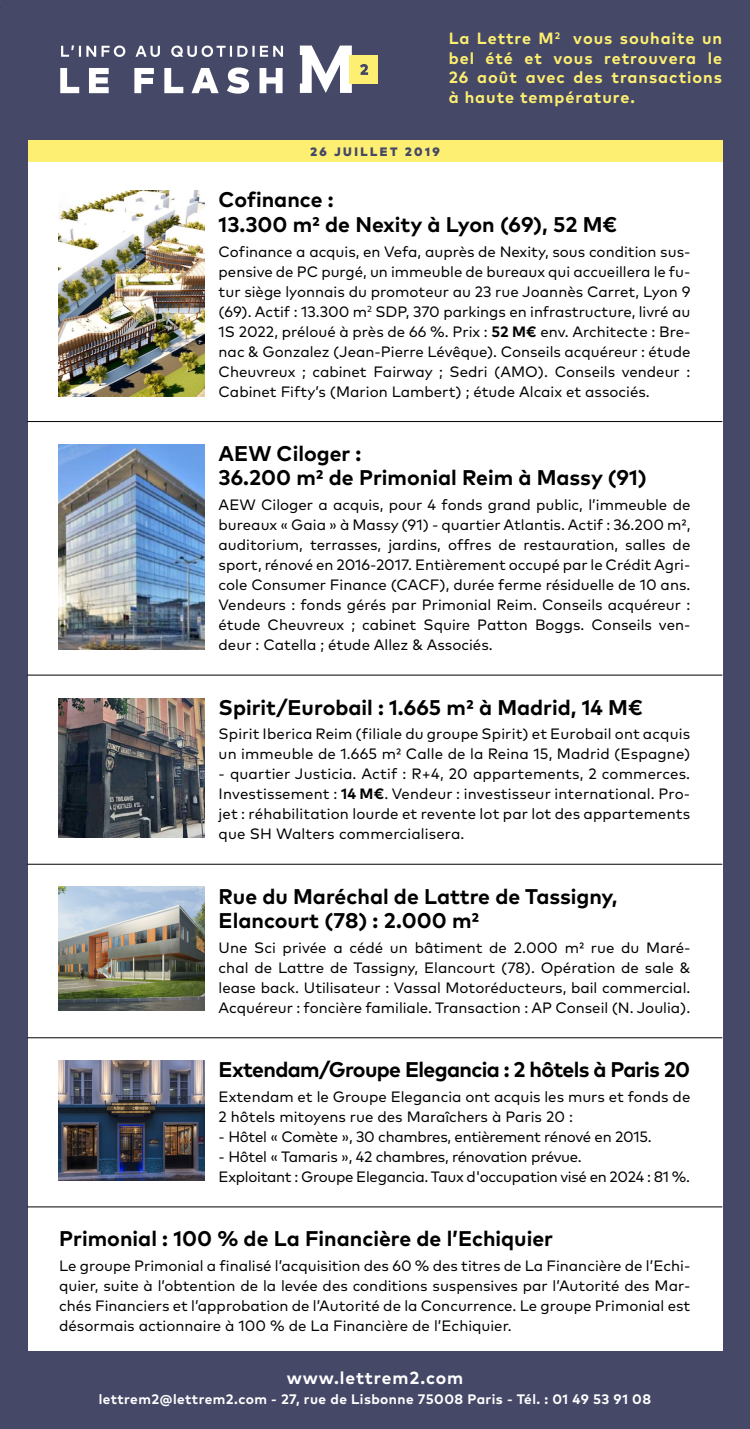
<style>
.page{position:relative;width:750px;height:1429px;background:#454867}
.page>*{position:absolute;margin:0;border:0;box-sizing:border-box;transform-origin:0 0}
.t1{font:700 21.25px/24.4px "Mark Pro";color:#000}
.t2{font:700 21.25px "Mark Pro";letter-spacing:-.03em;color:#000}
.t3{font:700 17.5px "Mark Pro";letter-spacing:.05em;color:#fff}
.t4{font:700 16.25px/19.5px "Mark Pro";letter-spacing:.06em;color:#fdef71;text-align:justify}
.t5{font:15px/20px "Mark Pro";color:#000;text-align:justify}
.t6{font:15px/20px "Mark Pro";letter-spacing:-.02em;color:#000}
.t7{font:700 13.75px "Mark Pro";letter-spacing:.03em;color:#fff}
.t8{font:900 12.25px "Mark Pro";letter-spacing:.205em;color:#454867}
.s1{font-weight:700}
</style>
<div class="page">
<div style="left:28px;top:140px;width:694px;height:1210px;background:#fff"></div>
<div style="left:28px;top:140px;width:694px;height:22px;background:#fdef71"></div>
<svg style="left:60px;top:68px;width:223px;height:26px"></svg>
<svg style="left:61px;top:45px;width:222px;height:12px"></svg>
<svg style="left:300px;top:46px;width:52px;height:47px"></svg>
<div style="left:349px;top:55px;width:29px;height:28px;background:#fdef71"></div>
<svg style="left:360px;top:64px;width:8px;height:11px"></svg>
<hr style="left:27px;top:421px;width:695px;height:1px;background:#000">
<hr style="left:27px;top:675px;width:695px;height:1px;background:#000">
<hr style="left:27px;top:864px;width:695px;height:1px;background:#000">
<hr style="left:27px;top:1037px;width:695px;height:1px;background:#000">
<hr style="left:27px;top:1206px;width:695px;height:1px;background:#000">
<img style="left:59px;top:698px;width:145px;height:139px">
<img style="left:59px;top:1060px;width:145px;height:120px">
<img style="left:59px;top:887px;width:145px;height:123px">
<img style="left:59px;top:444px;width:145px;height:206px">
<img style="left:59px;top:191px;width:145px;height:205px">
<p class="t4" style="left:449px;top:27px;width:275px">La Lettre M<sup>2</sup> vous souhaite un bel été et vous retrouvera le 26 août avec des transactions à haute température.</p>
<p class="t8" style="left:310px;top:142px;width:131px">26 JUILLET 2019</p>
<h1 class="t1" style="left:219px;top:186px;width:400px">Cofinance :<br>13.300 m2 de Nexity à Lyon (69), 52 M€</h1>
<p class="t5" style="left:219px;top:240px;width:473px">Cofinance a acquis, en Vefa, auprès de Nexity, sous condition sus&shy;pensive de PC purgé, un immeuble de bureaux qui accueillera le fu&shy;tur siège lyonnais du promoteur au 23 rue Joannès Carret, Lyon 9 (69). Actif : 13.300 m<sup>2</sup> SDP, 370 parkings en infrastructure, livré au 1S 2022, préloué à près de 66 %. Prix : <span class="s1">52 M€</span> env. Architecte : Bre&shy;nac &amp; Gonzalez (Jean-Pierre Lévêque). Conseils acquéreur : étude Cheuvreux ; cabinet Fairway ; Sedri (AMO). Conseils vendeur :<br>Cabinet Fifty’s (Marion Lambert) ; étude Alcaix et associés.</p>
<h1 class="t1" style="left:219px;top:439px;width:430px">AEW Ciloger :<br>36.200 m2 de Primonial Reim à Massy (91)</h1>
<p class="t5" style="left:219px;top:494px;width:473px">AEW Ciloger a acquis, pour 4 fonds grand public, l’immeuble de bureaux « Gaia » à Massy (91) - quartier Atlantis. Actif : 36.200 m2, auditorium, terrasses, jardins, offres de restauration, salles de sport, rénové en 2016-2017. Entièrement occupé par le Crédit Agri&shy;cole Consumer Finance (CACF), durée ferme résiduelle de 10 ans.<br>Vendeurs : fonds gérés par Primonial Reim. Conseils acquéreur : étude Cheuvreux ; cabinet Squire Patton Boggs. Conseils ven&shy;deur : Catella ; étude Allez &amp; Associés.</p>
<h1 class="t1" style="left:219px;top:693px;width:426px">Spirit/Eurobail : 1.665 m2 à Madrid, 14 M€</h1>
<p class="t5" style="left:219px;top:723px;width:473px">Spirit Iberica Reim (filiale du groupe Spirit) et Eurobail ont acquis un immeuble de 1.665 m2 Calle de la Reina 15, Madrid (Espagne)</p>
<p class="t5" style="left:219px;top:763px;width:473px">- quartier Justicia. Actif : R+4, 20 appartements, 2 commerces.<br>Investissement : <span class="s1">14 M€</span>. Vendeur : investisseur international. Pro&shy;jet : réhabilitation lourde et revente lot par lot des appartements que SH Walters commercialisera.</p>
<h1 class="t1" style="left:219px;top:882px;width:400px">Rue du Maréchal de Lattre de Tassigny,<br>Elancourt (78) : 2.000 m2</h1>
<p class="t5" style="left:219px;top:936px;width:473px">Une Sci privée a cédé un bâtiment de 2.000 m2 rue du Maré&shy;chal de Lattre de Tassigny, Elancourt (78). Opération de sale &amp; lease back. Utilisateur : Vassal Motoréducteurs, bail commercial.<br>Acquéreur : foncière familiale. Transaction : AP Conseil (N. Joulia).</p>
<h1 class="t2" style="left:219px;top:1053px;width:473px">Extendam/Groupe Elegancia : 2 hôtels à Paris 20</h1>
<p class="t5" style="left:219px;top:1085px;width:473px">Extendam et le Groupe Elegancia ont acquis les murs et fonds de<br>2 hôtels mitoyens rue des Maraîchers à Paris 20 :</p>
<p class="t6" style="left:219px;top:1125px;width:435px">- Hôtel « Comète », 30 chambres, entièrement rénové en 2015.</p>
<p class="t6" style="left:219px;top:1145px;width:473px">- Hôtel « Tamaris », 42 chambres, rénovation prévue.<br>Exploitant : Groupe Elegancia. Taux d'occupation visé en 2024 : 81 %.</p>
<h1 class="t1" style="left:59px;top:1225px;width:496px">Primonial : 100 % de La Financière de l’Echiquier</h1>
<p class="t5" style="left:59px;top:1254px;width:633px">Le groupe Primonial a finalisé l’acquisition des 60 % des titres de La Financière de l’Echi&shy;quier, suite à l’obtention de la levée des conditions suspensives par l’Autorité des Mar&shy;chés Financiers et l’approbation de l’Autorité de la Concurrence. Le groupe Primonial est désormais actionnaire à 100 % de La Financière de l’Echiquier.</p>
<p class="t3" style="left:287px;top:1364px;width:178px">www.lettrem2.com</p>
<p class="t7" style="left:99px;top:1389px;width:554px">lettrem2@lettrem2.com - 27, rue de Lisbonne 75008 Paris - Tél. : 01 49 53 91 08</p>
</div>
